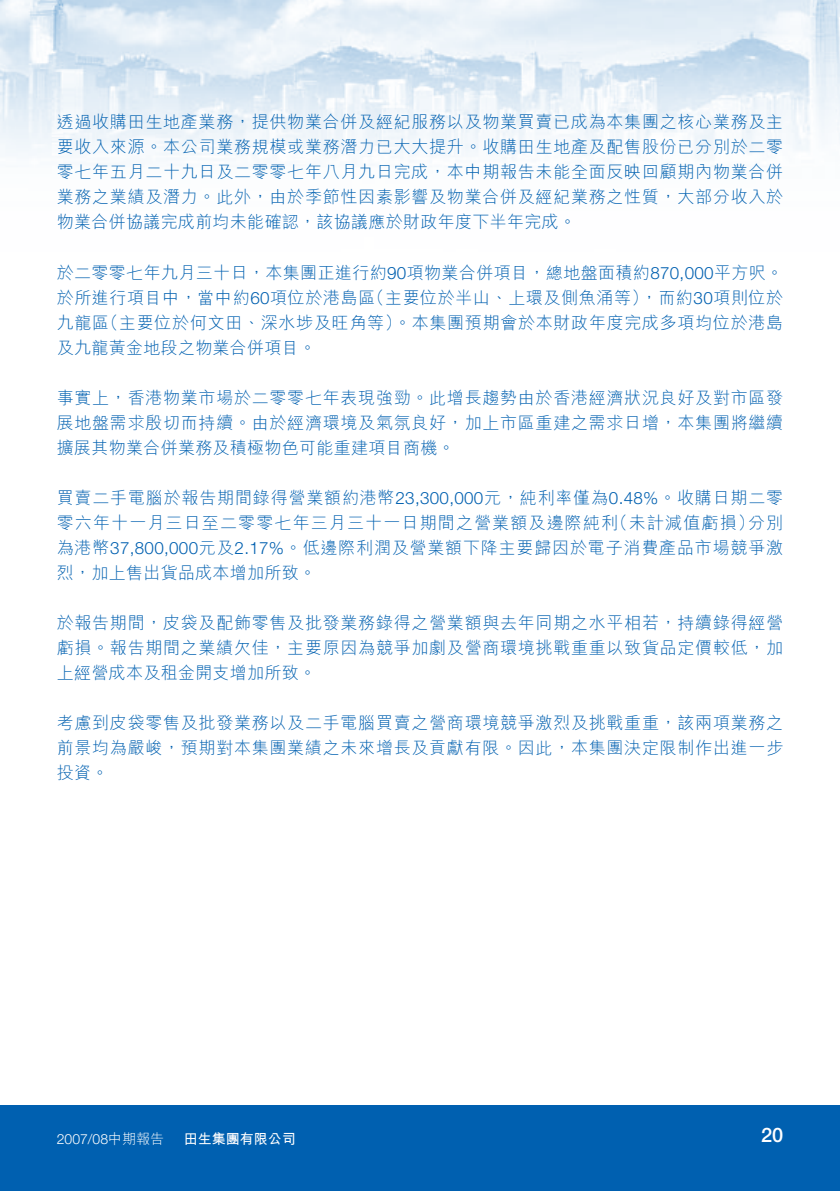
<style>
.page{position:relative;width:840px;height:1191px;background:#fff}
.page>*{position:absolute;margin:0;border:0;box-sizing:border-box;transform-origin:0 0}
.t1{font:500 20px "Helvetica Neue LT Std";color:#fff}
.t2{font:300 17px/25px "M Hei HK";letter-spacing:.04em;color:#0060b0;text-align:justify}
.t3{font:300 17px/25px "M Hei HK";letter-spacing:.02em;color:#0060b0;text-align:right}
.t4{font:300 14px "Helvetica Neue";color:#fff}
.t5{font:700 14px "M Hei HK";color:#fff}
.s1{font-family:"Helvetica Neue"}
.s2{font-family:"M Hei HK"}
</style>
<div class="page">
<img style="left:0;top:0;width:839px;height:167px">
<div style="left:0;top:1105px;width:839px;height:86px;background:#0060b0"></div>
<p class="t2" style="left:57px;top:109px;width:727px">透過收購田生地產業務，提供物業合併及經紀服務以及物業買賣已成為本集團之核心業務及主要收入來源。本公司業務規模或業務潛力已大大提升。收購田生地產及配售股份已分別於二零零七年五月二十九日及二零零七年八月九日完成，本中期報告未能全面反映回顧期內物業合併業務之業績及潛力。此外，由於季節性因素影響及物業合併及經紀業務之性質，大部分收入於物業合併協議完成前均未能確認，該協議應於財政年度下半年完成。</p>
<p class="t3" style="left:57px;top:259px;width:727px">於二零零七年九月三十日，本集團正進行約<span class="s1">90</span>項物業合併項目，總地盤面積約<span class="s1">870,000</span>平方呎。（主要位於半山、上環及側魚涌等，）而約<span class="s1">30</span>項則位於</p>
<p class="t2" style="left:101px;top:284px;width:683px;text-indent:-45px">於所進行項目中，當中約<span class="s1">60</span>項位於港島區<br>（主要位於何文田、深水埗及旺角等）。本集團預期會於本財政年度完成多項均位於港島</p>
<p class="t3" style="left:57px;top:309px;width:261px;text-align:left">九龍區<br>及九龍黃金地段之物業合併項目。</p>
<p class="t2" style="left:57px;top:384px;width:727px">事實上，香港物業市場於二零零七年表現強勁。此增長趨勢由於香港經濟狀況良好及對市區發展地盤需求殷切而持續。由於經濟環境及氣氛良好，加上市區重建之需求日增，本集團將繼續擴展其物業合併業務及積極物色可能重建項目商機。</p>
<p class="t2" style="left:57px;top:484px;width:727px;text-align:right">買賣二手電腦於報告期間錄得營業額約港幣<span class="s1">23,300,000</span>元，純利率僅為<span class="s1">0.48%</span>。收購日期二零分別</p>
<p class="t2" style="left:610px;top:509px;width:145px">（未計減值虧損）</p>
<p class="t2" style="left:57px;top:509px;width:727px;text-align:left">零六年十一月三日至二零零七年三月三十一日期間之營業額及邊際純利<br>為港幣<span class="s1">37,800,000</span>元及<span class="s1">2.17%</span>。低邊際利潤及營業額下降主要歸因於電子消費產品市場競爭激烈，加上售出貨品成本增加所致。</p>
<p class="t2" style="left:57px;top:609px;width:727px">於報告期間，皮袋及配飾零售及批發業務錄得之營業額與去年同期之水平相若，持續錄得經營虧損。報告期間之業績欠佳，主要原因為競爭加劇及營商環境挑戰重重以致貨品定價較低，加上經營成本及租金開支增加所致。</p>
<p class="t2" style="left:57px;top:709px;width:727px">考慮到皮袋零售及批發業務以及二手電腦買賣之營商環境競爭激烈及挑戰重重，該兩項業務之前景均為嚴峻，預期對本集團業績之未來增長及貢獻有限。因此，本集團決定限制作出進一步投資。</p>
<p class="t4" style="left:57px;top:1130px;width:109px">2007/08<span class="s2">中期報告</span></p>
<p class="t5" style="left:184px;top:1128px;width:113px">田生集團有限公司</p>
<p class="t1" style="left:760px;top:1123px;width:24px">20</p>
</div>
